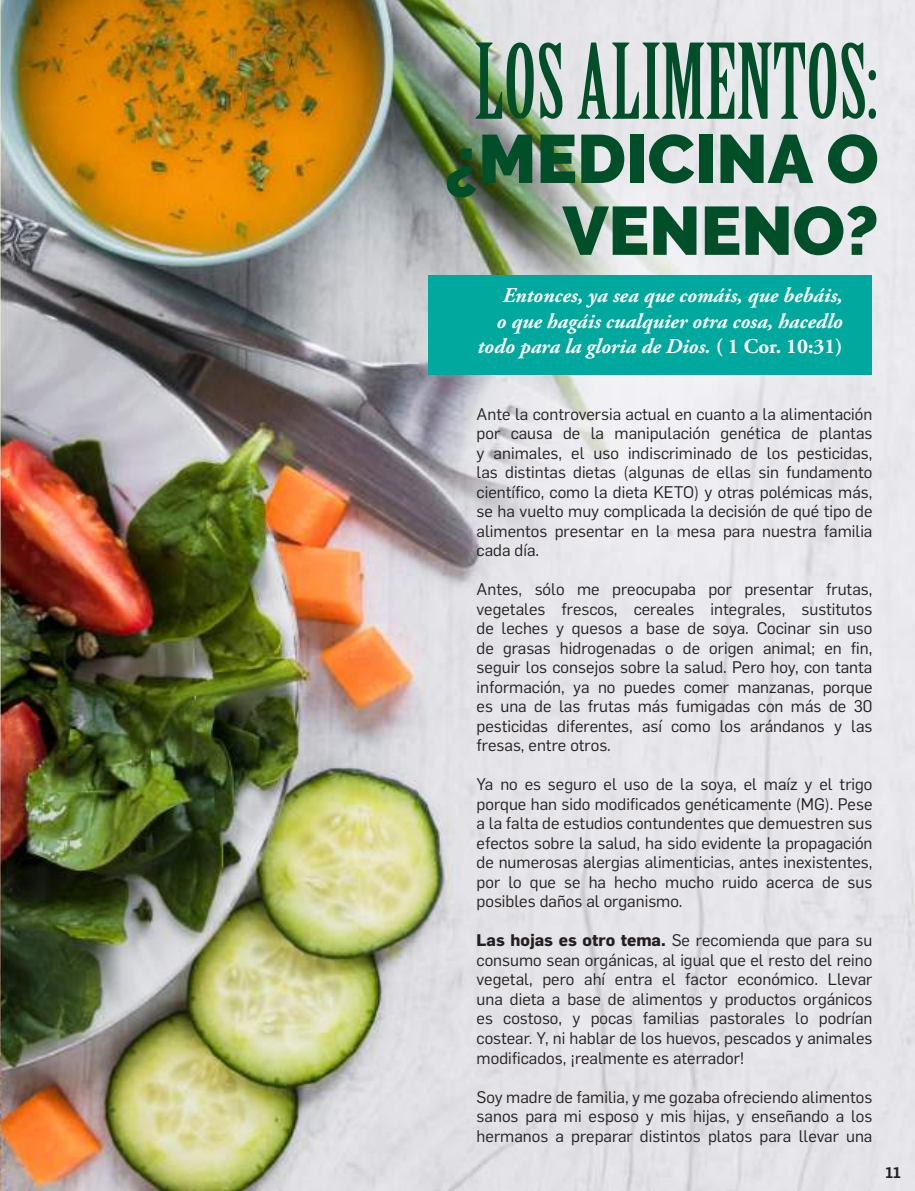
<style>
.page{position:relative;width:915px;height:1191px;background:#fff}
.page>*{position:absolute;margin:0;border:0;box-sizing:border-box;transform-origin:0 0}
.t1{font:italic 700 21px/25.2px "Adobe Garamond Pro";color:#fff;text-align:right}
.t2{font:16.5px/19.5px "Flama";color:#241f1f;text-align:justify}
.t3{font:600 15px "Flama";color:#241f1f}
.s1{font-style:normal}
.s2{font-weight:700}
</style>
<div class="page">
<img style="left:0;top:0;width:914px;height:1191px">
<div style="left:428px;top:275px;width:443px;height:100px;background:#00a89e"></div>
<svg style="left:475px;top:43px;width:58px;height:76px;background:#5e8c6a"></svg>
<svg style="left:539px;top:43px;width:23px;height:76px;background:#6e9685"></svg>
<svg style="left:577px;top:43px;width:258px;height:76px;background:#80a394"></svg>
<svg style="left:841px;top:43px;width:34px;height:76px;background:#8eaca0"></svg>
<svg style="left:446px;top:148px;width:30px;height:49px"></svg>
<svg style="left:482px;top:135px;width:50px;height:48px;background:#1e5f3d"></svg>
<svg style="left:540px;top:135px;width:35px;height:48px;background:#23643e"></svg>
<svg style="left:581px;top:135px;width:43px;height:48px;background:#40795e"></svg>
<div style="left:630px;top:135px;width:13px;height:48px;background:#004f28"></div>
<svg style="left:649px;top:134px;width:45px;height:49px;background:#6d9684"></svg>
<div style="left:698px;top:135px;width:14px;height:48px;background:#004f28"></div>
<svg style="left:720px;top:135px;width:93px;height:48px;background:#558670"></svg>
<svg style="left:827px;top:134px;width:49px;height:49px;background:#5e8c77"></svg>
<svg style="left:562px;top:206px;width:85px;height:49px;background:#57876d"></svg>
<svg style="left:653px;top:206px;width:43px;height:49px;background:#397559"></svg>
<svg style="left:704px;top:206px;width:35px;height:49px;background:#367255"></svg>
<svg style="left:745px;top:206px;width:43px;height:49px;background:#387458"></svg>
<svg style="left:794px;top:206px;width:82px;height:49px;background:#6f9785"></svg>
<p class="t1" style="left:477px;top:283px;width:366px">Entonces, ya sea que comáis, que bebáis,<br>o que hagáis cualquier otra cosa, hacedlo todo para la gloria de Dios. <span class="s1">( 1 Cor. 10:31)</span></p>
<p class="t2" style="left:476px;top:403px;width:397px">Ante la controversia actual en cuanto a la alimentación por causa de la manipulación genética de plantas y animales, el uso indiscriminado de los pesticidas, las distintas dietas (algunas de ellas sin fundamento científico, como la dieta KETO) y otras polémicas más, se ha vuelto muy complicada la decisión de qué tipo de alimentos presentar en la mesa para nuestra familia cada día.</p>
<p class="t2" style="left:476px;top:578px;width:397px">Antes, sólo me preocupaba por presentar frutas, vegetales frescos, cereales integrales, sustitutos de leches y quesos a base de soya. Cocinar sin uso de grasas hidrogenadas o de origen animal; en fin, seguir los consejos sobre la salud. Pero hoy, con tanta información, ya no puedes comer manzanas, porque es una de las frutas más fumigadas con más de 30 pesticidas diferentes, así como los arándanos y las fresas, entre otros.</p>
<p class="t2" style="left:476px;top:773px;width:397px">Ya no es seguro el uso de la soya, el maíz y el trigo porque han sido modificados genéticamente (MG). Pese a la falta de estudios contundentes que demuestren sus efectos sobre la salud, ha sido evidente la propagación de numerosas alergias alimenticias, antes inexistentes, por lo que se ha hecho mucho ruido acerca de sus posibles daños al organismo.</p>
<p class="t2" style="left:476px;top:929px;width:397px"><span class="s2">Las hojas es otro tema.</span> Se recomienda que para su consumo sean orgánicas, al igual que el resto del reino vegetal, pero ahí entra el factor económico. Llevar una dieta a base de alimentos y productos orgánicos es costoso, y pocas familias pastorales lo podrían costear. Y, ni hablar de los huevos, pescados y animales modificados, ¡realmente es aterrador!</p>
<p class="t2" style="left:476px;top:1085px;width:397px">Soy madre de familia, y me gozaba ofreciendo alimentos sanos para mi esposo y mis hijas, y enseñando a los hermanos a preparar distintos platos para llevar una</p>
<p class="t3" style="left:885px;top:1161px;width:17px">11</p>
</div>
